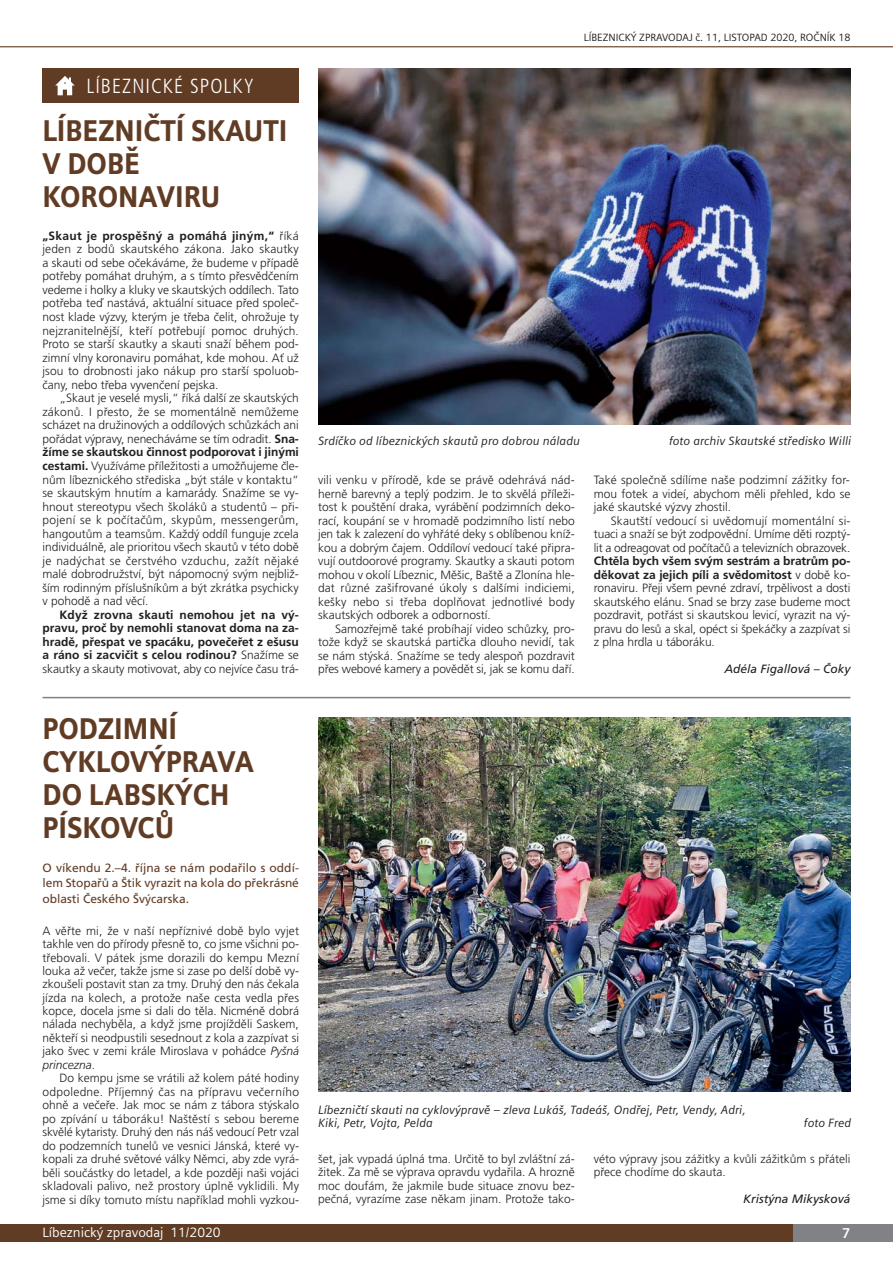
<style>
.page{position:relative;width:893px;height:1263px;background:#fff}
.page>*{position:absolute;margin:0;border:0;box-sizing:border-box;transform-origin:0 0}
.t1{font:900 30px/33px "Siemens Sans OT";color:#613c25;scale:.9 1}
.t2{font:300 condensed 20.4px "Frutiger CE";letter-spacing:.05em;color:#fff}
.t3{font:700 14.25px "Siemens Sans OT";color:#fff}
.t4{font:13.5px "Siemens Sans OT";color:#fff}
.t5{font:300 12px/13.5px "Frutiger CE";color:#231f20;text-align:justify}
.t6{font:700 12px/13.5px "Frutiger CE";color:#231f20;text-align:justify}
.t7{font:italic 12px/13.5px "Siemens Sans OT";color:#231f20}
.t8{font:12px/15px "Frutiger CE";letter-spacing:-.005em;color:#613c25;text-align:justify}
.t9{font:italic 12px "Frutiger CE";color:#231f20}
.t10{font:10.5px "Siemens Sans OT";color:#231f20}
.s1{font-weight:700}
.s2{font-weight:300}
.s3{font-style:italic}
</style>
<div class="page">
<hr style="left:0;top:46px;width:893px;height:1px;background:#613c25">
<div style="left:0;top:1225px;width:845px;height:17px;background:#613c25"></div>
<div style="left:793px;top:1225px;width:100px;height:17px;background:#808285"></div>
<div style="left:43px;top:68px;width:256px;height:34px;background:#613c25"></div>
<svg style="left:55px;top:76px;width:20px;height:19px"></svg>
<img style="left:318px;top:68px;width:532px;height:357px">
<hr style="left:43px;top:697px;width:807px;height:1px;background:#808285">
<img style="left:318px;top:717px;width:532px;height:374px">
<h2 class="t2" style="left:86px;top:77px;width:169px">LÍBEZNICKÉ SPOLKY</h2>
<h1 class="t1" style="left:43px;top:114px;width:274px">LÍBEZNIČTÍ SKAUTI<br>V DOBĚ<br>KORONAVIRU</h1>
<p class="t5" style="left:43px;top:230px;width:258px"><span class="s1">„Skaut je prospěšný a pomáhá jiným,“</span> říká jeden z bodů skautského zákona. Jako skautky a skauti od sebe očekáváme, že budeme v případě potřeby pomáhat druhým, a s tímto přesvědčením vedeme i holky a kluky ve skautských oddílech. Tato potřeba teď nastává, aktuální situace před společ&shy;nost klade výzvy, kterým je třeba čelit, ohrožuje ty nejzranitelnější, kteří potřebují pomoc druhých.<br>Proto se starší skautky a skauti snaží během pod&shy;zimní vlny koronaviru pomáhat, kde mohou. Ať už jsou to drobnosti jako nákup pro starší spoluob&shy;čany, nebo třeba vyvenčení pejska.</p>
<p class="t5" style="left:43px;top:392px;width:258px;text-indent:17px">„Skaut je veselé mysli,“ říká další ze skautských zákonů. I přesto, že se momentálně nemůžeme scházet na družinových a oddílových schůzkách ani pořádat výpravy, nenecháváme se tím odradit. <span class="s1">Sna&shy;žíme se skautskou činnost podporovat i jinými cestami.</span> Využíváme příležitosti a umožňujeme čle&shy;nům líbeznického střediska „být stále v kontaktu“ se skautským hnutím a kamarády. Snažíme se vy&shy;hnout stereotypu všech školáků a studentů – při&shy;pojení se k počítačům, skypům, messengerům, hangoutům a teamsům. Každý oddíl funguje zcela individuálně, ale prioritou všech skautů v této době je nadýchat se čerstvého vzduchu, zažít nějaké malé dobrodružství, být nápomocný svým nejbliž&shy;ším rodinným příslušníkům a být zkrátka psychicky v pohodě a nad věcí.</p>
<p class="t6" style="left:43px;top:609px;width:258px;text-indent:17px">Když zrovna skauti nemohou jet na vý&shy;pravu, proč by nemohli stanovat doma na za&shy;hradě, přespat ve spacáku, povečeřet z ešusu a ráno si zacvičit s celou rodinou? <span class="s2">Snažíme se skautky a skauty motivovat, aby co nejvíce času trá-</span></p>
<h1 class="t1" style="left:43px;top:712px;width:236px">PODZIMNÍ<br>CYKLOVÝPRAVA<br>DO LABSKÝCH<br>PÍSKOVCŮ</h1>
<p class="t8" style="left:43px;top:862px;width:258px">O víkendu 2.–4. října se nám podařilo s oddí&shy;lem Stopařů a Štik vyrazit na kola do překrásné oblasti Českého Švýcarska.</p>
<p class="t5" style="left:43px;top:925px;width:258px">A věřte mi, že v naší nepříznivé době bylo vyjet takhle ven do přírody přesně to, co jsme všichni po&shy;třebovali. V pátek jsme dorazili do kempu Mezní louka až večer, takže jsme si zase po delší době vy&shy;zkoušeli postavit stan za tmy. Druhý den nás čekala jízda na kolech, a protože naše cesta vedla přes kopce, docela jsme si dali do těla. Nicméně dobrá nálada nechyběla, a když jsme projížděli Saskem, někteří si neodpustili sesednout z kola a zazpívat si jako švec v zemi krále Miroslava v pohádce <span class="s3">Pyšná princezna</span>.</p>
<p class="t5" style="left:43px;top:1072px;width:258px;text-indent:17px">Do kempu jsme se vrátili až kolem páté hodiny odpoledne. Příjemný čas na přípravu večerního ohně a večeře. Jak moc se nám z tábora stýskalo po zpívání u táboráku! Naštěstí s sebou bereme skvělé kytaristy. Druhý den nás náš vedoucí Petr vzal do podzemních tunelů ve vesnici Jánská, které vy&shy;kopali za druhé světové války Němci, aby zde vyrá&shy;běli součástky do letadel, a kde později naši vojáci skladovali palivo, než prostory úplně vyklidili. My jsme si díky tomuto místu například mohli vyzkou-</p>
<p class="t10" style="left:584px;top:34px;width:268px">LÍBEZNICKÝ ZPRAVODAJ č. 11, LISTOPAD 2020, ROČNÍK 18</p>
<p class="t7" style="left:318px;top:435px;width:263px">Srdíčko od líbeznických skautů pro dobrou náladu</p>
<p class="t7" style="left:669px;top:435px;width:184px">foto archiv Skautské středisko Willi</p>
<p class="t5" style="left:318px;top:474px;width:258px">vili venku v přírodě, kde se právě odehrává nád&shy;herně barevný a teplý podzim. Je to skvělá příleži&shy;tost k pouštění draka, vyrábění podzimních deko&shy;rací, koupání se v hromadě podzimního listí nebo jen tak k zalezení do vyhřáté deky s oblíbenou kníž&shy;kou a dobrým čajem. Oddíloví vedoucí také připra&shy;vují outdoorové programy. Skautky a skauti potom mohou v okolí Líbeznic, Měšic, Baště a Zlonína hle&shy;dat různé zašifrované úkoly s dalšími indiciemi, kešky nebo si třeba doplňovat jednotlivé body skautských odborek a odborností.</p>
<p class="t5" style="left:318px;top:623px;width:258px;text-indent:17px">Samozřejmě také probíhají video schůzky, pro&shy;tože když se skautská partička dlouho nevidí, tak se nám stýská. Snažíme se tedy alespoň pozdravit přes webové kamery a povědět si, jak se komu daří.</p>
<p class="t5" style="left:594px;top:474px;width:258px">Také společně sdílíme naše podzimní zážitky for&shy;mou fotek a videí, abychom měli přehled, kdo se jaké skautské výzvy zhostil.</p>
<p class="t5" style="left:594px;top:515px;width:258px;text-indent:17px">Skautští vedoucí si uvědomují momentální si&shy;tuaci a snaží se být zodpovědní. Umíme děti rozptý&shy;lit a odreagovat od počítačů a televizních obrazovek.</p>
<p class="t5" style="left:594px;top:555px;width:258px"><span class="s1">Chtěla bych všem svým sestrám a bratrům po&shy;děkovat za jejich píli a svědomitost</span> v době ko&shy;ronaviru. Přeji všem pevné zdraví, trpělivost a dosti skautského elánu. Snad se brzy zase budeme moct pozdravit, potřást si skautskou levicí, vyrazit na vý&shy;pravu do lesů a skal, opéct si špekáčky a zazpívat si z plna hrdla u táboráku.</p>
<p class="t9" style="left:724px;top:664px;width:128px">Adéla Figallová – Čoky</p>
<p class="t7" style="left:318px;top:1104px;width:429px">Líbezničtí skauti na cyklovýpravě – zleva Lukáš, Tadeáš, Ondřej, Petr, Vendy, Adri,<br>Kiki, Petr, Vojta, Pelda</p>
<p class="t7" style="left:804px;top:1117px;width:49px">foto Fred</p>
<p class="t5" style="left:318px;top:1153px;width:258px">šet, jak vypadá úplná tma. Určitě to byl zvláštní zá&shy;žitek. Za mě se výprava opravdu vydařila. A hrozně moc doufám, že jakmile bude situace znovu bez&shy;pečná, vyrazíme zase někam jinam. Protože tako-</p>
<p class="t5" style="left:594px;top:1153px;width:258px">véto výpravy jsou zážitky a kvůli zážitkům s přáteli přece chodíme do skauta.</p>
<p class="t9" style="left:743px;top:1194px;width:109px">Kristýna Mikysková</p>
<p class="t4" style="left:43px;top:1227px;width:180px">Líbeznický zpravodaj 11/2020</p>
<p class="t3" style="left:842px;top:1224px;width:10px">7</p>
</div>
